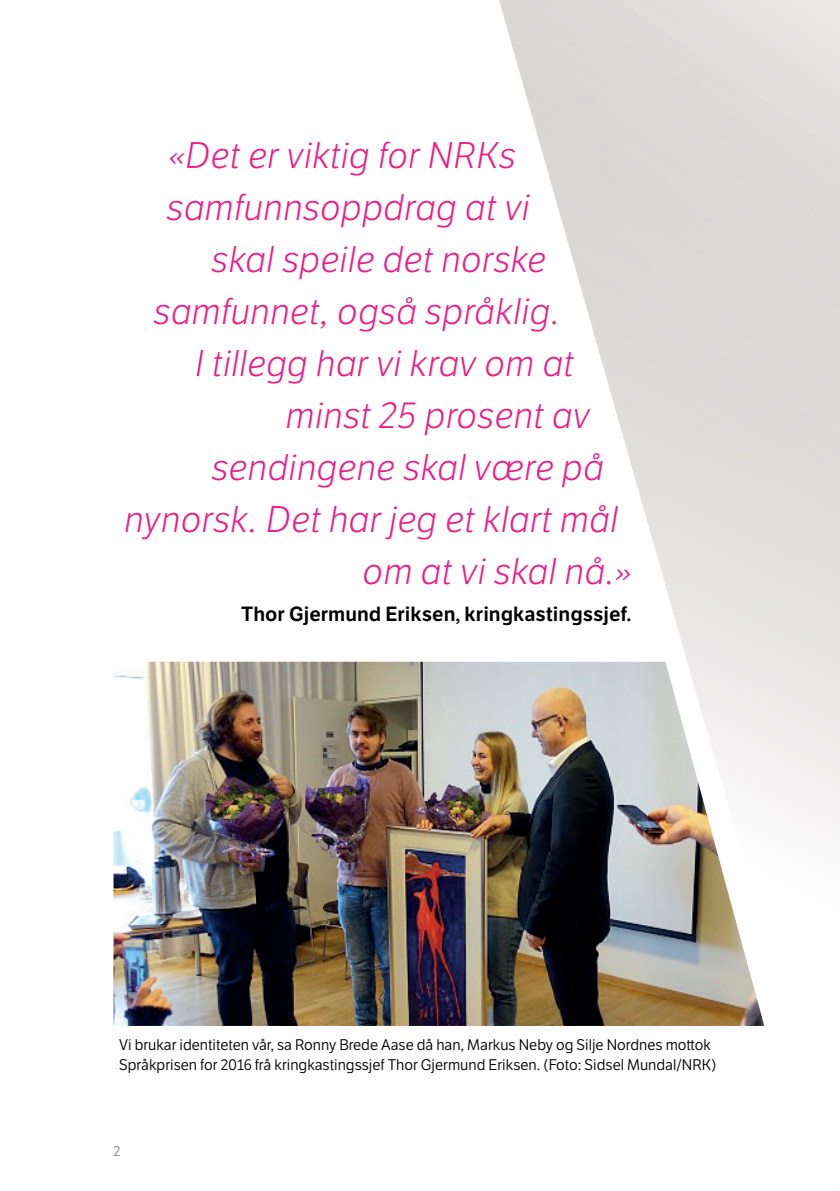
<style>
.page{position:relative;width:840px;height:1191px;background:#fff}
.page>*{position:absolute;margin:0;border:0;box-sizing:border-box;transform-origin:0 0}
.t1{font:italic 300 36px "LFT Etica";letter-spacing:.02em;color:#ed1d87}
.t2{font:600 20px "LFT Etica";color:#000}
.t3{font:15px/20px "LFT Etica";color:#000}
.t4{font:14px "LFT Etica";color:#8b837e}
</style>
<div class="page">
<img style="left:113px;top:661px;width:377px;height:365px">
<svg style="left:490px;top:0;width:349px;height:1026px"></svg>
<p class="t1" style="left:169px;top:135px;width:348px">«Det er viktig for NRKs</p>
<p class="t1" style="left:167px;top:187px;width:364px">samfunnsoppdrag at vi</p>
<p class="t1" style="left:212px;top:239px;width:335px">skal speile det norske</p>
<p class="t1" style="left:154px;top:291px;width:407px">samfunnet, også språklig.</p>
<p class="t1" style="left:195px;top:343px;width:380px">I tillegg har vi krav om at</p>
<p class="t1" style="left:286px;top:395px;width:305px">minst 25 prosent av</p>
<p class="t1" style="left:212px;top:447px;width:393px">sendingene skal være på</p>
<p class="t1" style="left:125px;top:499px;width:494px">nynorsk. Det har jeg et klart mål</p>
<p class="t1" style="left:363px;top:551px;width:270px">om at vi skal nå.»</p>
<p class="t2" style="left:241px;top:602px;width:391px">Thor Gjermund Eriksen, kringkastingssjef.</p>
<p class="t3" style="left:119px;top:1035px;width:598px">Vi brukar identiteten vår, sa Ronny Brede Aase då han, Markus Neby og Silje Nordnes mottok<br>Språkprisen for 2016 frå kringkastingssjef Thor Gjermund Eriksen. (Foto: Sidsel Mundal/NRK)</p>
<p class="t4" style="left:113px;top:1143px;width:9px">2</p>
</div>
